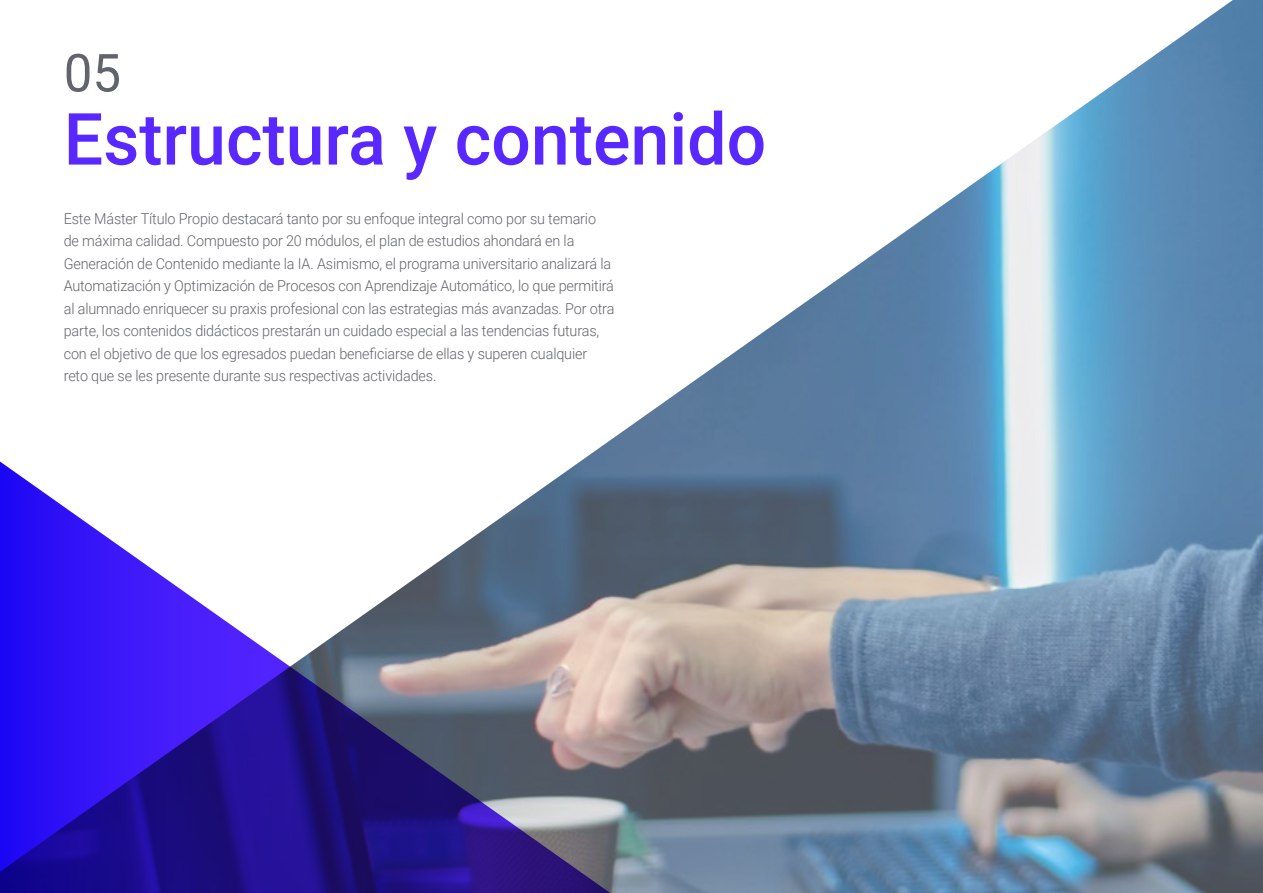
<style>
.page{position:relative;width:1263px;height:893px;background:#fff}
.page>*{position:absolute;margin:0;border:0;box-sizing:border-box;transform-origin:0 0}
.t1{font:500 72px "Roboto";color:#5927ff}
.t2{font:52.5px "Roboto";color:#61646a}
.t3{font:300 15px/22.5px "Roboto";letter-spacing:-.01em;color:#61646a;scale:.96 1}
</style>
<div class="page">
<img style="left:602px;top:0;width:661px;height:893px">
<svg style="left:0;top:446px;width:640px;height:447px"></svg>
<h2 class="t2" style="left:64px;top:36px;width:59px">05</h2>
<h1 class="t1" style="left:64px;top:89px;width:704px">Estructura y contenido</h1>
<p class="t3" style="left:64px;top:207px;width:575px">Este Máster Título Propio destacará tanto por su enfoque integral como por su temario de máxima calidad. Compuesto por 20 módulos, el plan de estudios ahondará en la Generación de Contenido mediante la IA. Asimismo, el programa universitario analizará la Automatización y Optimización de Procesos con Aprendizaje Automático, lo que permitirá al alumnado enriquecer su praxis profesional con las estrategias más avanzadas. Por otra parte, los contenidos didácticos prestarán un cuidado especial a las tendencias futuras, con el objetivo de que los egresados puedan beneficiarse de ellas y superen cualquier reto que se les presente durante sus respectivas actividades.</p>
</div>
